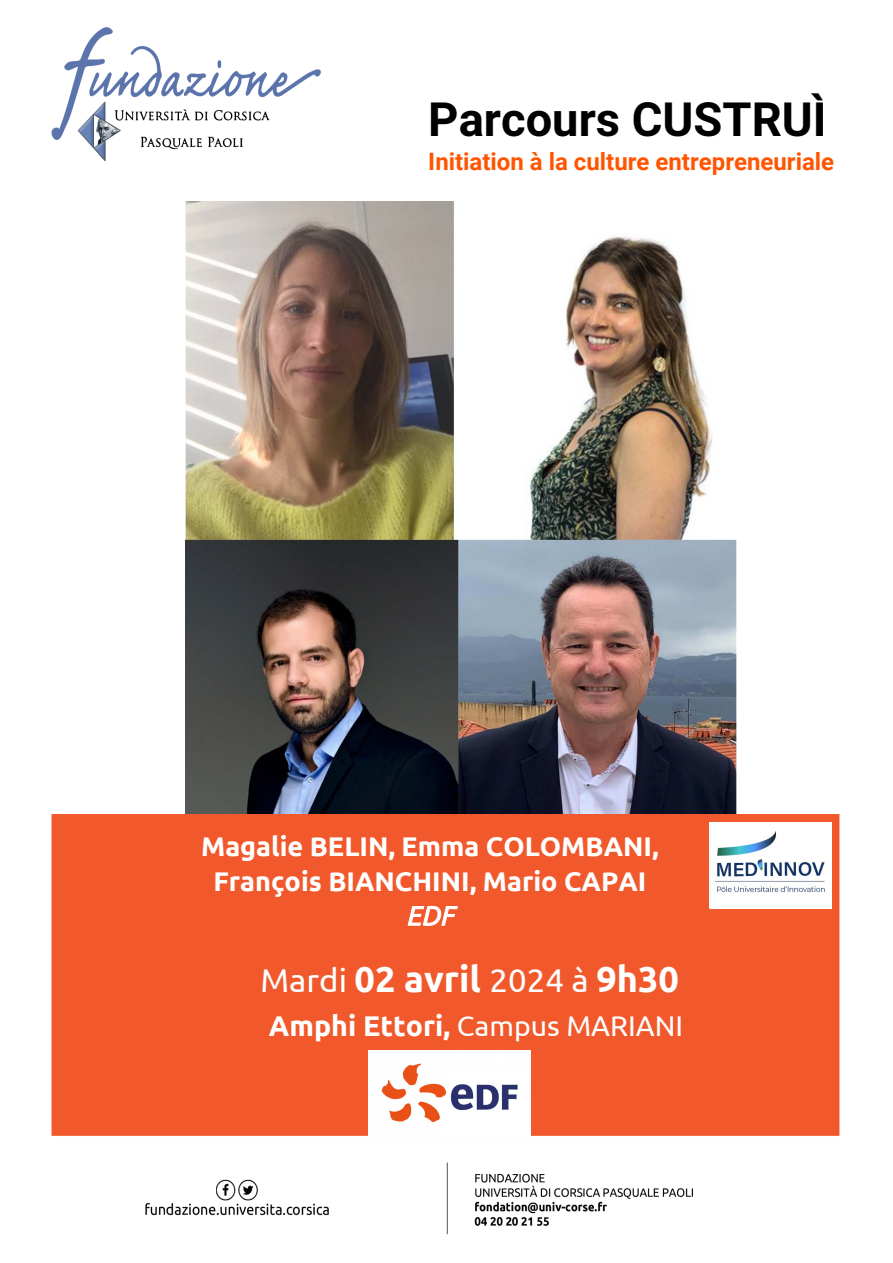
<style>
.page{position:relative;width:893px;height:1263px;background:#fff}
.page>*{position:absolute;margin:0;border:0;box-sizing:border-box;transform-origin:0 0}
.t1{font:700 47.1px "Roboto";color:#000}
.t2{font:700 36px "Ubuntu";color:#fff}
.t3{font:28.5px "Ubuntu";color:#fff}
.t4{font:700 27px/34.5px "Ubuntu";color:#fff;text-align:center}
.t5{font:700 24px "Roboto";color:#f50}
.s1{font-weight:400;font-style:italic}
.s2{font-weight:400;font-size:33px}
.s3{font-weight:700}
</style>
<div class="page">
<img style="left:51px;top:27px;width:789px;height:1208px">
<img style="left:709px;top:823px;width:122px;height:85px">
<img style="left:369px;top:1050px;width:162px;height:85px">
<p class="t1" style="left:428px;top:86px;width:400px">Parcours CUSTRUÌ</p>
<p class="t5" style="left:428px;top:145px;width:407px">Initiation à la culture entrepreneuriale</p>
<p class="t4" style="left:201px;top:829px;width:459px">Magalie BELIN, Emma COLOMBANI,<br>François BIANCHINI, Mario CAPAI<br><span class="s1">EDF</span></p>
<p class="t2" style="left:260px;top:957px;width:420px"><span class="s2">Mardi</span> 02 avril <span class="s2">2024 à</span> 9h30</p>
<p class="t3" style="left:269px;top:1008px;width:416px"><span class="s3">Amphi Ettori,</span> Campus MARIANI</p>
</div>
